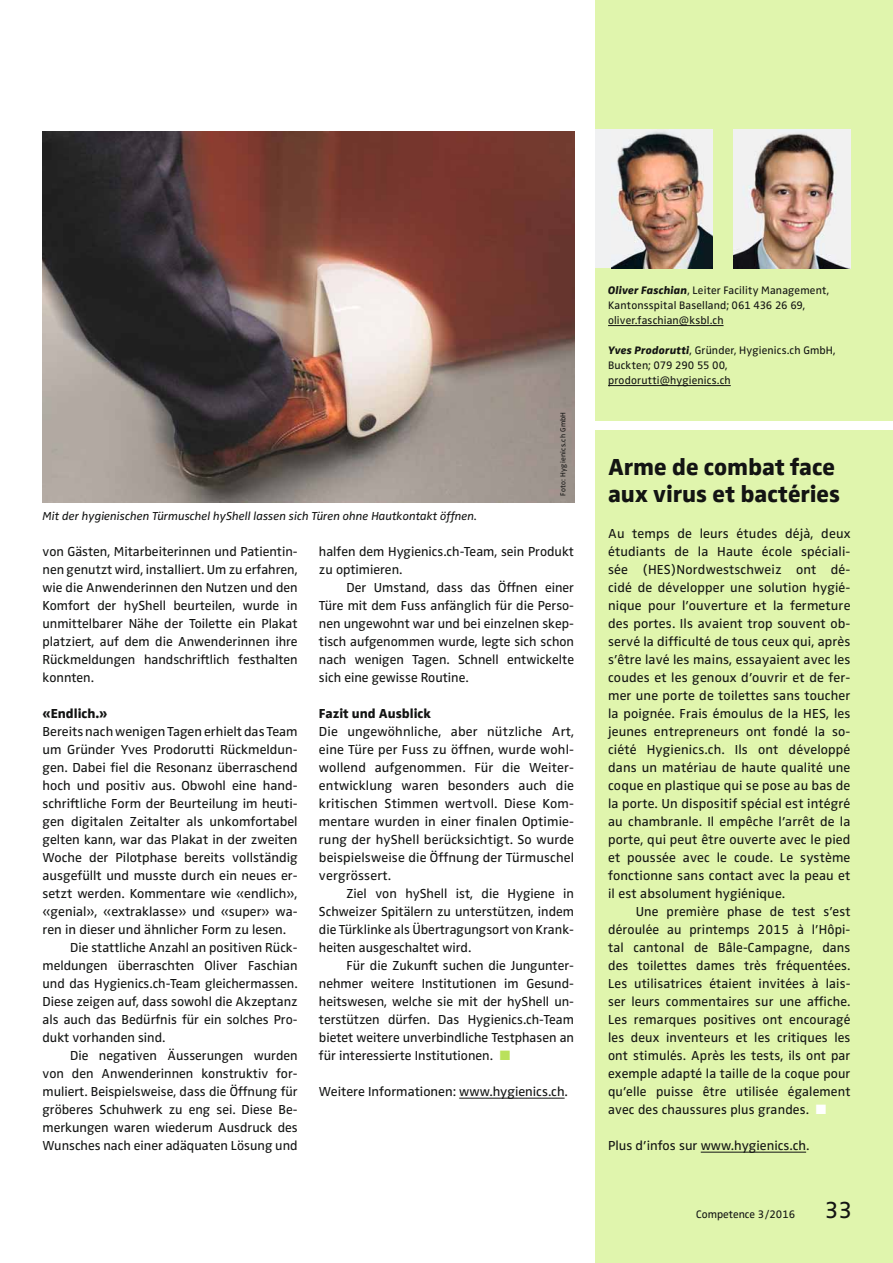
<style>
.page{position:relative;width:893px;height:1263px;background:#fff}
.page>*{position:absolute;margin:0;border:0;box-sizing:border-box;transform-origin:0 0}
.t1{font:800 24px/27px "Zwo Pro";color:#131413}
.t2{font:13.5px/18px "Zwo Pro";color:#131413;text-align:justify}
.t3{font:800 13.5px "Zwo Pro";color:#131413}
.t4{font:italic 12px "Zwo Pro";color:#131413}
.t5{font:11.25px/15px "Zwo Pro";letter-spacing:.01em;color:#131413}
.t6{font:7.5px "Zwo Pro";letter-spacing:.035em;color:#131413}
.s1{color:#bae15c}
.s2{font-weight:800;font-style:italic}
.s3{color:#fff}
.s4{font-size:24px}
</style>
<div class="page">
<hr style="left:459px;top:1098px;width:106px;height:1px;background:#131413">
<div style="left:595px;top:0;width:298px;height:1263px;background:#e0f5ad"></div>
<div style="left:595px;top:422px;width:298px;height:8px;background:#fff"></div>
<hr style="left:608px;top:325px;width:116px;height:1px;background:#131413">
<hr style="left:608px;top:385px;width:123px;height:1px;background:#131413">
<hr style="left:701px;top:1152px;width:105px;height:1px;background:#131413">
<div style="left:595px;top:130px;width:117px;height:138px;background:#f0f1f2"></div>
<img style="left:611px;top:132px;width:101px;height:136px">
<img style="left:733px;top:130px;width:117px;height:138px">
<img style="left:43px;top:131px;width:531px;height:371px">
<p class="t4" style="left:43px;top:512px;width:436px">Mit der hygienischen Türmuschel hyShell lassen sich Türen ohne Hautkontakt öffnen.</p>
<p class="t6" style="left:560px;top:496px;width:85px;rotate:-90deg">Foto: Hygienics.ch GmbH</p>
<p class="t2" style="left:43px;top:544px;width:257px">von Gästen, Mitarbeiterinnen und Patientin&shy;nen genutzt wird, installiert. Um zu erfahren, wie die Anwenderinnen den Nutzen und den Komfort der hyShell beurteilen, wurde in unmittelbarer Nähe der Toilette ein Plakat platziert, auf dem die Anwenderinnen ihre Rückmeldungen handschriftlich festhalten konnten.</p>
<p class="t3" style="left:43px;top:708px;width:66px">«Endlich.»</p>
<p class="t2" style="left:43px;top:724px;width:257px">Bereits nach wenigen Tagen erhielt das Team</p>
<p class="t2" style="left:43px;top:742px;width:257px">um Gründer Yves Prodorutti Rückmeldun-</p>
<p class="t2" style="left:43px;top:760px;width:257px">gen. Dabei fiel die Resonanz überraschend</p>
<p class="t2" style="left:43px;top:778px;width:257px">hoch und positiv aus. Obwohl eine hand-</p>
<p class="t2" style="left:43px;top:796px;width:257px">schriftliche Form der Beurteilung im heuti-</p>
<p class="t2" style="left:43px;top:814px;width:257px">gen digitalen Zeitalter als unkomfortabel</p>
<p class="t2" style="left:43px;top:832px;width:257px">gelten kann, war das Plakat in der zweiten</p>
<p class="t2" style="left:43px;top:850px;width:257px">Woche der Pilotphase bereits vollständig</p>
<p class="t2" style="left:43px;top:868px;width:257px">ausgefüllt und musste durch ein neues er-</p>
<p class="t2" style="left:43px;top:886px;width:257px">setzt werden. Kommentare wie «endlich»,</p>
<p class="t2" style="left:43px;top:904px;width:257px">«genial», «extraklasse» und «super» wa-</p>
<p class="t2" style="left:43px;top:922px;width:245px">ren in dieser und ähnlicher Form zu lesen.</p>
<p class="t2" style="left:70px;top:940px;width:229px">Die stattliche Anzahl an positiven Rück-</p>
<p class="t2" style="left:43px;top:958px;width:257px">meldungen überraschten Oliver Faschian</p>
<p class="t2" style="left:43px;top:976px;width:257px">und das Hygienics.ch-Team gleichermassen.</p>
<p class="t2" style="left:43px;top:994px;width:257px">Diese zeigen auf, dass sowohl die Akzeptanz</p>
<p class="t2" style="left:43px;top:1012px;width:257px">als auch das Bedürfnis für ein solches Pro-</p>
<p class="t2" style="left:43px;top:1030px;width:124px">dukt vorhanden sind.</p>
<p class="t2" style="left:70px;top:1048px;width:229px">Die negativen Äusserungen wurden</p>
<p class="t2" style="left:43px;top:1066px;width:257px">von den Anwenderinnen konstruktiv for-</p>
<p class="t2" style="left:43px;top:1084px;width:257px">muliert. Beispielsweise, dass die Öffnung für</p>
<p class="t2" style="left:43px;top:1102px;width:257px">gröberes Schuhwerk zu eng sei. Diese Be-</p>
<p class="t2" style="left:43px;top:1120px;width:257px">merkungen waren wiederum Ausdruck des</p>
<p class="t2" style="left:43px;top:1138px;width:257px">Wunsches nach einer adäquaten Lösung und</p>
<p class="t2" style="left:319px;top:544px;width:257px">halfen dem Hygienics.ch-Team, sein Produkt zu optimieren.</p>
<p class="t2" style="left:319px;top:580px;width:257px;text-indent:28px">Der Umstand, dass das Öffnen einer Türe mit dem Fuss anfänglich für die Perso&shy;nen ungewohnt war und bei einzelnen skep&shy;tisch aufgenommen wurde, legte sich schon nach wenigen Tagen. Schnell entwickelte sich eine gewisse Routine.</p>
<p class="t3" style="left:319px;top:708px;width:113px">Fazit und Ausblick</p>
<p class="t2" style="left:319px;top:724px;width:257px">Die ungewöhnliche, aber nützliche Art, eine Türe per Fuss zu öffnen, wurde wohl&shy;wollend aufgenommen. Für die Weiter&shy;entwicklung waren besonders auch die kritischen Stimmen wertvoll. Diese Kom&shy;mentare wurden in einer finalen Optimie&shy;rung der hyShell berücksichtigt. So wurde beispielsweise die Öffnung der Türmuschel vergrössert.</p>
<p class="t2" style="left:319px;top:886px;width:257px;text-indent:28px">Ziel von hyShell ist, die Hygiene in Schweizer Spitälern zu unterstützen, indem die Türklinke als Übertragungsort von Krank&shy;heiten ausgeschaltet wird.</p>
<p class="t2" style="left:319px;top:958px;width:257px;text-indent:28px">Für die Zukunft suchen die Jungunter&shy;nehmer weitere Institutionen im Gesund&shy;heitswesen, welche sie mit der hyShell un&shy;terstützen dürfen. Das Hygienics.ch-Team bietet weitere unverbindliche Testphasen an für interessierte Institutionen. <span class="s1">■</span></p>
<p class="t2" style="left:319px;top:1084px;width:250px">Weitere Informationen: www.hygienics.ch.</p>
<p class="t5" style="left:608px;top:284px;width:223px"><span class="s2">Oliver Faschian</span>, Leiter Facility Management,<br>Kantonsspital Baselland; 061 436 26 69, oliver.faschian@ksbl.ch</p>
<p class="t5" style="left:608px;top:344px;width:229px"><span class="s2">Yves Prodorutti</span>, Gründer, Hygienics.ch GmbH,<br>Buckten; 079 290 55 00, prodorutti@hygienics.ch</p>
<h1 class="t1" style="left:608px;top:456px;width:233px">Arme de combat face aux virus et bactéries</h1>
<p class="t2" style="left:608px;top:526px;width:244px">Au temps de leurs études déjà, deux étudiants de la Haute école spéciali&shy;sée (HES)Nordwestschweiz ont dé&shy;cidé de développer une solution hygié&shy;nique pour l’ouverture et la fermeture des portes. Ils avaient trop souvent ob&shy;servé la difficulté de tous ceux qui, après s’être lavé les mains, essayaient avec les coudes et les genoux d’ouvrir et de fer&shy;mer une porte de toilettes sans toucher la poignée. Frais émoulus de la HES, les jeunes entrepreneurs ont fondé la so&shy;ciété Hygienics.ch. Ils ont développé dans un matériau de haute qualité une coque en plastique qui se pose au bas de la porte. Un dispositif spécial est intégré au chambranle. Il empêche l’arrêt de la porte, qui peut être ouverte avec le pied et poussée avec le coude. Le système fonctionne sans contact avec la peau et il est absolument hygiénique.</p>
<p class="t2" style="left:608px;top:904px;width:244px;text-indent:28px">Une première phase de test s’est déroulée au printemps 2015 à l’Hôpi&shy;tal cantonal de Bâle-Campagne, dans des toilettes dames très fréquentées.<br>Les utilisatrices étaient invitées à lais&shy;ser leurs commentaires sur une affiche.<br>Les remarques positives ont encouragé les deux inventeurs et les critiques les ont stimulés. Après les tests, ils ont par exemple adapté la taille de la coque pour qu’elle puisse être utilisée également avec des chaussures plus grandes. <span class="s3">■</span></p>
<p class="t2" style="left:608px;top:1138px;width:203px">Plus d’infos sur www.hygienics.ch.</p>
<p class="t5" style="left:696px;top:1208px;width:158px">Competence 3/2016 <span class="s4">33</span></p>
</div>
